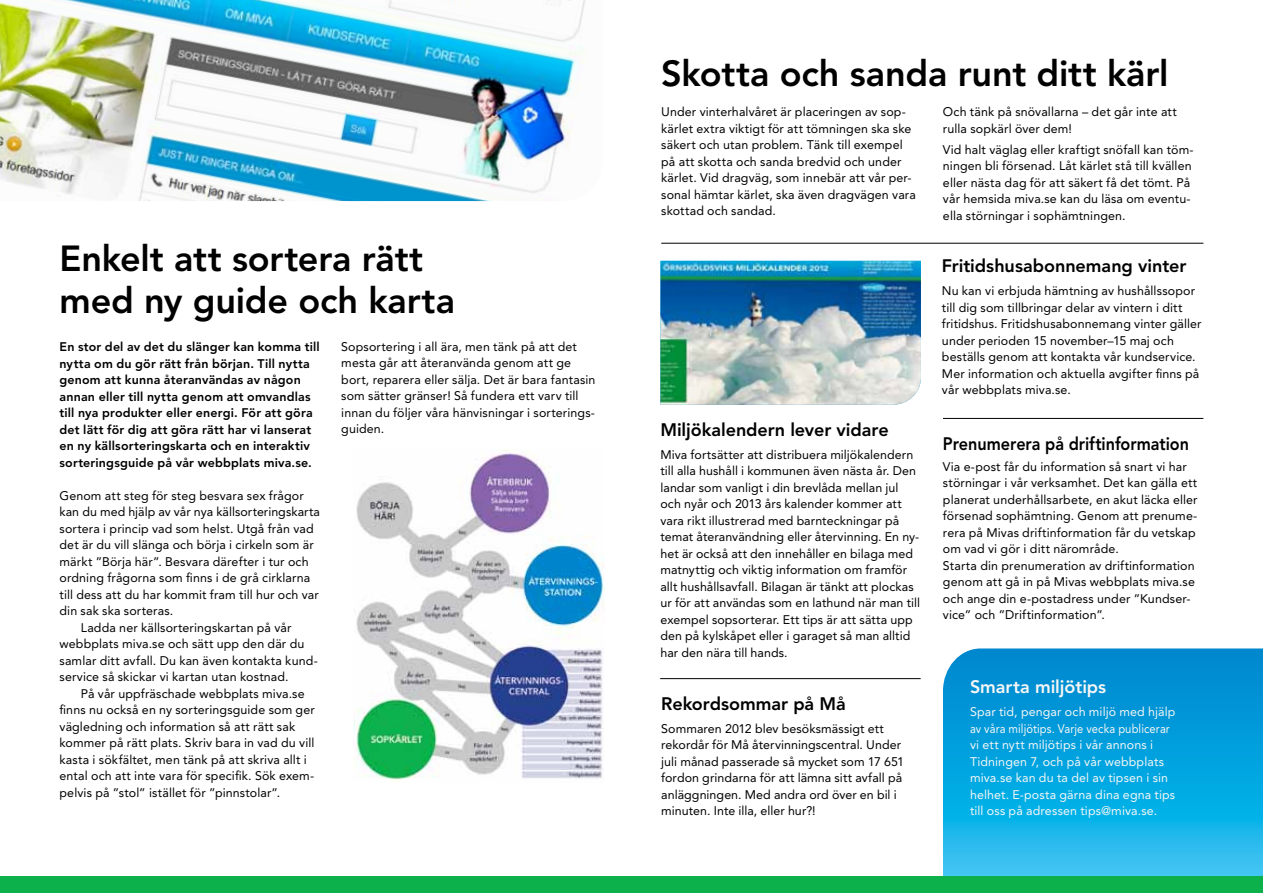
<style>
.page{position:relative;width:1263px;height:893px;background:#fff}
.page>*{position:absolute;margin:0;border:0;box-sizing:border-box;transform-origin:0 0}
.t1{font:800 36px/42px "Avenir LT Std";letter-spacing:-.005em;color:#000}
.t2{font:800 18px "Avenir LT Std";letter-spacing:-.005em;color:#000}
.t3{font:800 18px "Avenir LT Std";letter-spacing:-.005em;color:#000;scale:.9 1}
.t4{font:800 18px "Avenir LT Std";letter-spacing:-.005em;color:#f6f6f6}
.t5{font:12.45px/16.5px "Avenir LT Std";letter-spacing:.01em;color:#000}
.t6{font:800 12.45px/16.5px "Avenir LT Std";letter-spacing:.015em;color:#000}
.t7{font:12.45px/16.5px "Avenir LT Std";letter-spacing:.01em;color:#f6f6f6}
</style>
<div class="page">
<div style="left:0;top:876px;width:1263px;height:17px;background:#0db14b"></div>
<svg style="left:943px;top:648px;width:320px;height:228px;background:#0ca4df"></svg>
<img style="left:0;top:0;width:586px;height:201px">
<hr style="left:943px;top:418px;width:260px;height:1px;background:#000">
<hr style="left:661px;top:243px;width:542px;height:1px;background:#000">
<img style="left:353px;top:449px;width:251px;height:334px">
<img style="left:660px;top:261px;width:261px;height:144px">
<hr style="left:660px;top:678px;width:261px;height:1px;background:#000">
<h1 class="t1" style="left:60px;top:237px;width:397px">Enkelt att sortera rätt med ny guide och karta</h1>
<p class="t6" style="left:60px;top:339px;width:262px">En stor del av det du slänger kan komma till nytta om du gör rätt från början. Till nytta genom att kunna återanvändas av någon annan eller till nytta genom att omvandlas till nya produkter eller energi. För att göra det lätt för dig att göra rätt har vi lanserat en ny källsorteringskarta och en interaktiv sorteringsguide på vår webbplats miva.se.</p>
<p class="t5" style="left:60px;top:487px;width:246px">Genom att steg för steg besvara sex frågor</p>
<p class="t5" style="left:60px;top:504px;width:262px">kan du med hjälp av vår nya källsorteringskarta</p>
<p class="t5" style="left:60px;top:520px;width:256px">sortera i princip vad som helst. Utgå från vad</p>
<p class="t5" style="left:60px;top:537px;width:256px">det är du vill slänga och börja i cirkeln som är</p>
<p class="t5" style="left:60px;top:553px;width:251px">märkt ”Börja här”. Besvara därefter i tur och</p>
<p class="t5" style="left:60px;top:570px;width:252px">ordning frågorna som finns i de grå cirklarna</p>
<p class="t5" style="left:60px;top:586px;width:261px">till dess att du har kommit fram till hur och var</p>
<p class="t5" style="left:60px;top:603px;width:115px">din sak ska sorteras.</p>
<p class="t5" style="left:81px;top:619px;width:212px">Ladda ner källsorteringskartan på vår</p>
<p class="t5" style="left:60px;top:636px;width:246px">webbplats miva.se och sätt upp den där du</p>
<p class="t5" style="left:60px;top:652px;width:260px">samlar ditt avfall. Du kan även kontakta kund-</p>
<p class="t5" style="left:60px;top:669px;width:231px">service så skickar vi kartan utan kostnad.</p>
<p class="t5" style="left:81px;top:685px;width:225px">På vår uppfräschade webbplats miva.se</p>
<p class="t5" style="left:60px;top:702px;width:257px">finns nu också en ny sorteringsguide som ger</p>
<p class="t5" style="left:60px;top:718px;width:237px">vägledning och information så att rätt sak</p>
<p class="t5" style="left:60px;top:735px;width:256px">kommer på rätt plats. Skriv bara in vad du vill</p>
<p class="t5" style="left:60px;top:751px;width:249px">kasta i sökfältet, men tänk på att skriva allt i</p>
<p class="t5" style="left:60px;top:767px;width:256px">ental och att inte vara för specifik. Sök exem-</p>
<p class="t5" style="left:60px;top:784px;width:222px">pelvis på ”stol” istället för ”pinnstolar”.</p>
<p class="t5" style="left:341px;top:338px;width:256px">Sopsortering i all ära, men tänk på att det mesta går att återanvända genom att ge bort, reparera eller sälja. Det är bara fantasin som sätter gränser! Så fundera ett varv till innan du följer våra hänvisningar i sorterings&shy;guiden.</p>
<h1 class="t1" style="left:661px;top:53px;width:509px">Skotta och sanda runt ditt kärl</h1>
<p class="t5" style="left:943px;top:104px;width:235px">Och tänk på snövallarna – det går inte att rulla sopkärl över dem!</p>
<p class="t5" style="left:943px;top:141px;width:252px">Vid halt väglag eller kraftigt snöfall kan töm&shy;ningen bli försenad. Låt kärlet stå till kvällen eller nästa dag för att säkert få det tömt. På vår hemsida miva.se kan du läsa om eventu&shy;ella störningar i sophämtningen.</p>
<p class="t5" style="left:661px;top:104px;width:256px">Under vinterhalvåret är placeringen av sop&shy;kärlet extra viktigt för att tömningen ska ske säkert och utan problem. Tänk till exempel på att skotta och sanda bredvid och under kärlet. Vid dragväg, som innebär att vår per&shy;sonal hämtar kärlet, ska även dragvägen vara skottad och sandad.</p>
<h2 class="t2" style="left:660px;top:419px;width:230px">Miljökalendern lever vidare</h2>
<p class="t5" style="left:660px;top:446px;width:261px">Miva fortsätter att distribuera miljökalendern till alla hushåll i kommunen även nästa år. Den landar som vanligt i din brevlåda mellan jul och nyår och 2013 års kalender kommer att vara rikt illustrerad med barnteckningar på temat återanvändning eller återvinning. En ny&shy;het är också att den innehåller en bilaga med matnyttig och viktig information om framför allt hushållsavfall. Bilagan är tänkt att plockas ur för att användas som en lathund när man till exempel sopsorterar. Ett tips är att sätta upp den på kylskåpet eller i garaget så man alltid har den nära till hands.</p>
<h2 class="t2" style="left:661px;top:693px;width:186px">Rekordsommar på Må</h2>
<p class="t5" style="left:661px;top:720px;width:244px">Sommaren 2012 blev besöksmässigt ett rekordår för Må återvinningscentral. Under juli månad passerade så mycket som 17 651 fordon grindarna för att lämna sitt avfall på anläggningen. Med andra ord över en bil i minuten. Inte illa, eller hur?!</p>
<h2 class="t2" style="left:942px;top:255px;width:246px">Fritidshusabonnemang vinter</h2>
<p class="t5" style="left:942px;top:283px;width:261px">Nu kan vi erbjuda hämtning av hushållssopor till dig som tillbringar delar av vintern i ditt fritidshus. Fritidshusabonnemang vinter gäller under perioden 15 november–15 maj och beställs genom att kontakta vår kundservice.<br>Mer information och aktuella avgifter finns på vår webbplats miva.se.</p>
<h2 class="t3" style="left:943px;top:433px;width:275px">Prenumerera på driftinformation</h2>
<p class="t5" style="left:943px;top:458px;width:256px">Via e-post får du information så snart vi har störningar i vår verksamhet. Det kan gälla ett planerat underhållsarbete, en akut läcka eller försenad sophämtning. Genom att prenume&shy;rera på Mivas driftinformation får du vetskap om vad vi gör i ditt närområde.<br>Starta din prenumeration av driftinformation genom att gå in på Mivas webbplats miva.se och ange din e-postadress under ”Kundser&shy;vice” och ”Driftinformation”.</p>
<h2 class="t4" style="left:970px;top:677px;width:138px">Smarta miljötips</h2>
<p class="t7" style="left:970px;top:704px;width:207px">Spar tid, pengar och miljö med hjälp av våra miljötips. Varje vecka publicerar vi ett nytt miljötips i vår annons i Tidningen 7, och på vår webbplats miva.se kan du ta del av tipsen i sin helhet. E-posta gärna dina egna tips till oss på adressen tips@miva.se.</p>
</div>
